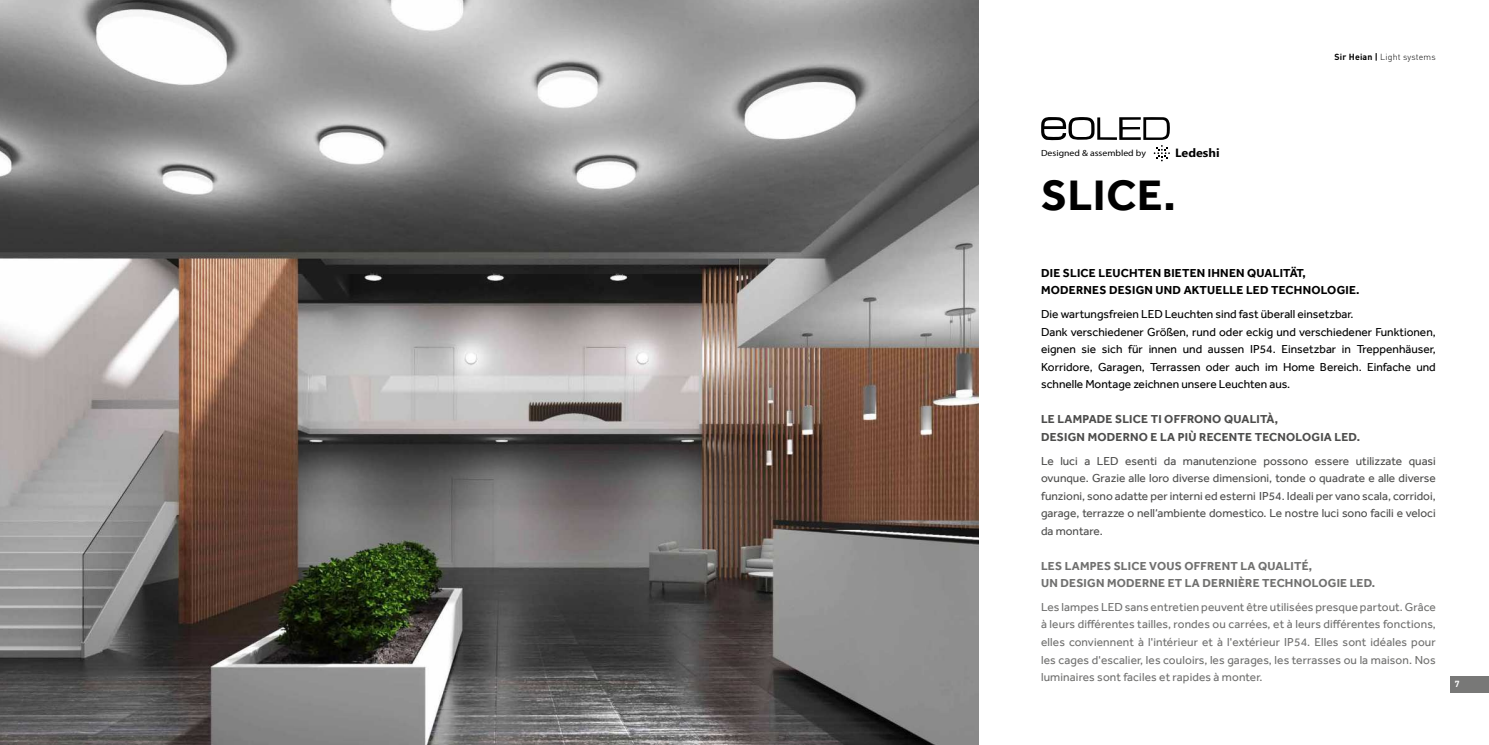
<style>
.page{position:relative;width:1489px;height:745px;background:#fff}
.page>*{position:absolute;margin:0;border:0;box-sizing:border-box;transform-origin:0 0}
.t1{font:700 43.75px "Effra";letter-spacing:.02em;color:#000}
.t2{font:700 12px "Gadugi";color:#000;scale:1.05 1}
.t3{font:11.88px/17.5px "Effra";letter-spacing:.01em;color:#70706f;text-align:justify}
.t4{font:11.88px/17.5px "Effra";color:#000}
.t5{font:11.88px/17.5px "Effra";color:#4d4d4c;text-align:justify}
.t6{font:700 11.88px/17.5px "Effra";letter-spacing:.02em;color:#70706f}
.t7{font:700 11.88px/17.5px "Effra";letter-spacing:.02em;color:#000}
.t8{font:700 11.88px/17.5px "Effra";letter-spacing:.02em;color:#4d4d4c}
.t9{font:8.88px "Myriad Pro";color:#000;scale:1.1 1}
.t10{font:300 8.75px "DIN Pro";letter-spacing:.02em;color:#000}
.t11{font:700 8.75px "DIN Pro";color:#fff}
.s1{font-weight:700}
</style>
<div class="page">
<div style="left:1449px;top:675px;width:39px;height:16px;background:#787877"></div>
<img style="left:0;top:0;width:978px;height:744px">
<svg style="left:1041px;top:117px;width:128px;height:44px"></svg>
<p class="t10" style="left:1334px;top:54px;width:103px"><span class="s1">Sir Heian |</span> Light systems</p>
<p class="t9" style="left:1041px;top:150px;width:97px">Designed &amp; assembled by</p>
<p class="t2" style="left:1175px;top:145px;width:44px">Ledeshi</p>
<h1 class="t1" style="left:1041px;top:172px;width:136px">SLICE.</h1>
<p class="t7" style="left:1041px;top:264px;width:320px">DIE SLICE LEUCHTEN BIETEN IHNEN QUALITÄT,<br>MODERNES DESIGN UND AKTUELLE LED TECHNOLOGIE.</p>
<p class="t4" style="left:1041px;top:306px;width:396px">Die wartungsfreien LED Leuchten sind fast überall einsetzbar.<br>Dank verschiedener Größen, rund oder eckig und verschiedener Funktionen, eignen sie sich für innen und aussen IP54. Einsetzbar in Treppenhäuser, Korridore, Garagen, Terrassen oder auch im Home Bereich. Einfache und schnelle Montage zeichnen unsere Leuchten aus.</p>
<p class="t8" style="left:1041px;top:410px;width:320px">LE LAMPADE SLICE TI OFFRONO QUALITÀ,<br>DESIGN MODERNO E LA PIÙ RECENTE TECNOLOGIA LED.</p>
<p class="t5" style="left:1041px;top:452px;width:396px">Le luci a LED esenti da manutenzione possono essere utilizzate quasi ovunque. Grazie alle loro diverse dimensioni, tonde o quadrate e alle diverse funzioni, sono adatte per interni ed esterni IP54. Ideali per vano scala, corridoi, garage, terrazze o nell‘ambiente domestico. Le nostre luci sono facili e veloci da montare.</p>
<p class="t6" style="left:1041px;top:556px;width:336px">LES LAMPES SLICE VOUS OFFRENT LA QUALITÉ,<br>UN DESIGN MODERNE ET LA DERNIÈRE TECHNOLOGIE LED.</p>
<p class="t3" style="left:1041px;top:598px;width:396px">Les lampes LED sans entretien peuvent être utilisées presque partout. Grâce à leurs di昀昀érentes tailles, rondes ou carrées, et à leurs di昀昀érentes fonctions, elles conviennent à l'intérieur et à l'extérieur IP54. Elles sont idéales pour les cages d'escalier, les couloirs, les garages, les terrasses ou la maison. Nos luminaires sont faciles et rapides à monter.</p>
<p class="t11" style="left:1454px;top:678px;width:6px">7</p>
</div>
